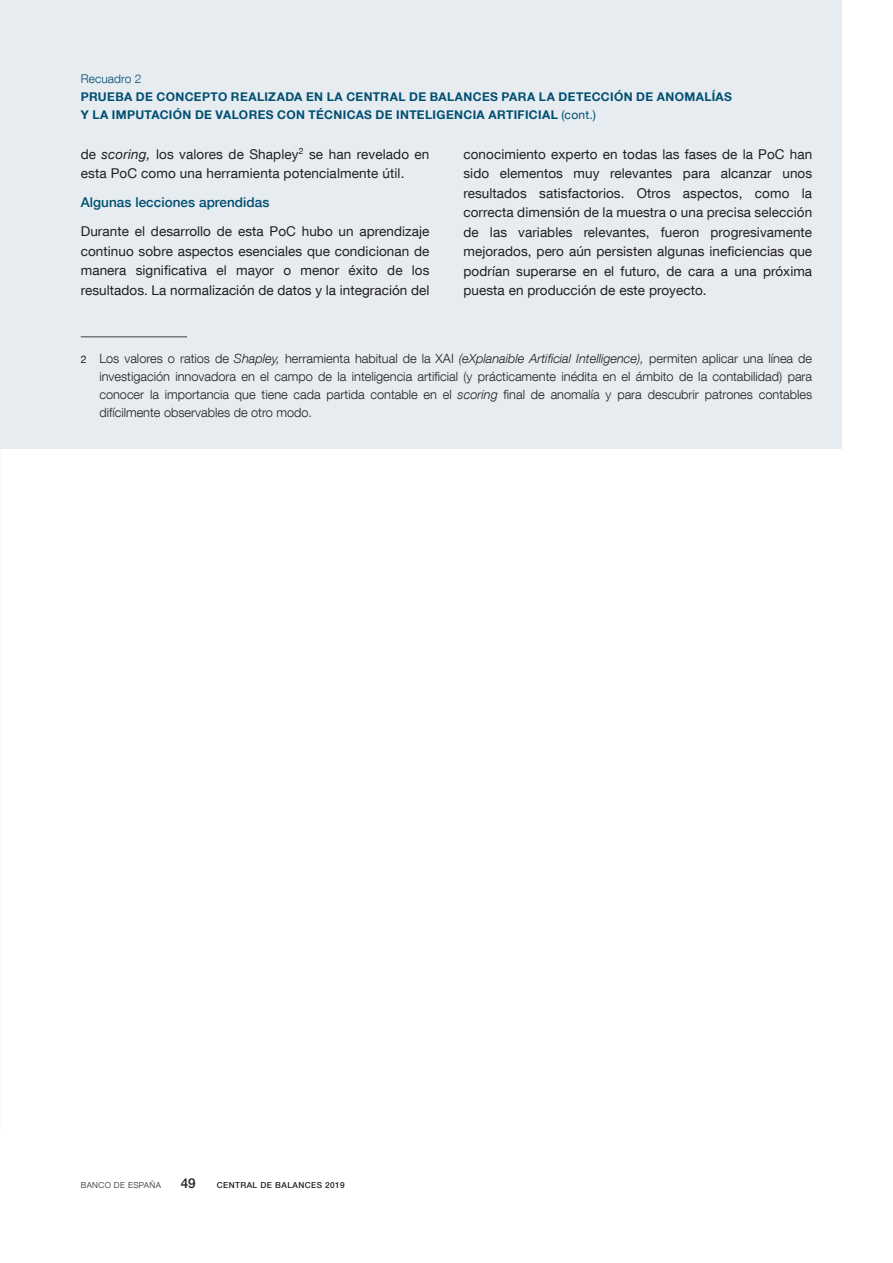
<style>
.page{position:relative;width:893px;height:1263px;background:#fff}
.page>*{position:absolute;margin:0;border:0;box-sizing:border-box;transform-origin:0 0}
.Texto_recuadro{font:13.5px/19.5px "Bd E Neue Helvetica";letter-spacing:.005em;color:#231f20;text-align:justify}
.Ladillo_recuadro_1{font:500 13.5px "Bd E Neue Helvetica";letter-spacing:.005em;color:#004e71}
.t1{font:500 13.5px "Bd E Neue Helvetica";color:#231f20}
.Citas_recuadro{font:300 12.75px/18px "Bd E Neue Helvetica";color:#231f20;text-align:justify}
.Título_recuadro{font:700 12px/18px "Bd E Neue Helvetica";letter-spacing:.03em;color:#004e71}
.Numero_recuadro{font:300 12px "Bd E Neue Helvetica";letter-spacing:.005em;color:#004e71}
.t2{font:500 8.25px "Bd E Neue Helvetica";letter-spacing:.05em;color:#231f20}
.t3{font:300 8.25px "Bd E Neue Helvetica";letter-spacing:.05em;color:#231f20}
.s1{font-weight:400}
.s2{font-style:italic}
.s3{font-weight:400;font-size:10.5px}
</style>
<div class="page">
<div style="left:0;top:0;width:842px;height:449px;background:#e6ecf0"></div>
<hr style="left:81px;top:336px;width:106px;height:1px;background:#3e3e3f">
<p class="Numero_recuadro" style="left:81px;top:72px;width:62px">Recuadro 2</p>
<p class="Título_recuadro" style="left:81px;top:88px;width:653px">PRUEBA DE CONCEPTO REALIZADA EN LA CENTRAL DE BALANCES PARA LA DETECCIÓN DE ANOMALÍAS<br>Y LA IMPUTACIÓN DE VALORES CON TÉCNICAS DE INTELIGENCIA ARTIFICIAL <span class="s1">(cont.)</span></p>
<p class="Texto_recuadro" style="left:81px;top:144px;width:350px">de <span class="s2">scoring,</span> los valores de Shapley<sup>2</sup> se han revelado en esta PoC como una herramienta potencialmente útil.</p>
<p class="Ladillo_recuadro_1" style="left:81px;top:194px;width:190px">Algunas lecciones aprendidas</p>
<p class="Texto_recuadro" style="left:81px;top:221px;width:350px">Durante el desarrollo de esta PoC hubo un aprendizaje continuo sobre aspectos esenciales que condicionan de manera significativa el mayor o menor éxito de los resultados. La normalización de datos y la integración del</p>
<p class="Texto_recuadro" style="left:463px;top:144px;width:350px">conocimiento experto en todas las fases de la PoC han sido elementos muy relevantes para alcanzar unos resultados satisfactorios. Otros aspectos, como la correcta dimensión de la muestra o una precisa selección de las variables relevantes, fueron progresivamente mejorados, pero aún persisten algunas ineficiencias que podrían superarse en el futuro, de cara a una próxima puesta en producción de este proyecto.</p>
<p class="Citas_recuadro" style="left:99px;top:349px;width:714px;text-indent:-19px"><span class="s3">2</span> Los valores o ratios de <span class="s2">Shapley,</span> herramienta habitual de la XAI <span class="s2">(eXplanaible Artificial Intelligence),</span> permiten aplicar una línea de investigación innovadora en el campo de la inteligencia artificial (y prácticamente inédita en el ámbito de la contabilidad) para conocer la importancia que tiene cada partida contable en el <span class="s2">scoring</span> final de anomalía y para descubrir patrones contables difícilmente observables de otro modo.</p>
<p class="t3" style="left:81px;top:1180px;width:82px">BANCO DE ESPAÑA</p>
<p class="t1" style="left:181px;top:1175px;width:16px">49</p>
<p class="t2" style="left:217px;top:1180px;width:129px">CENTRAL DE BALANCES 2019</p>
</div>
